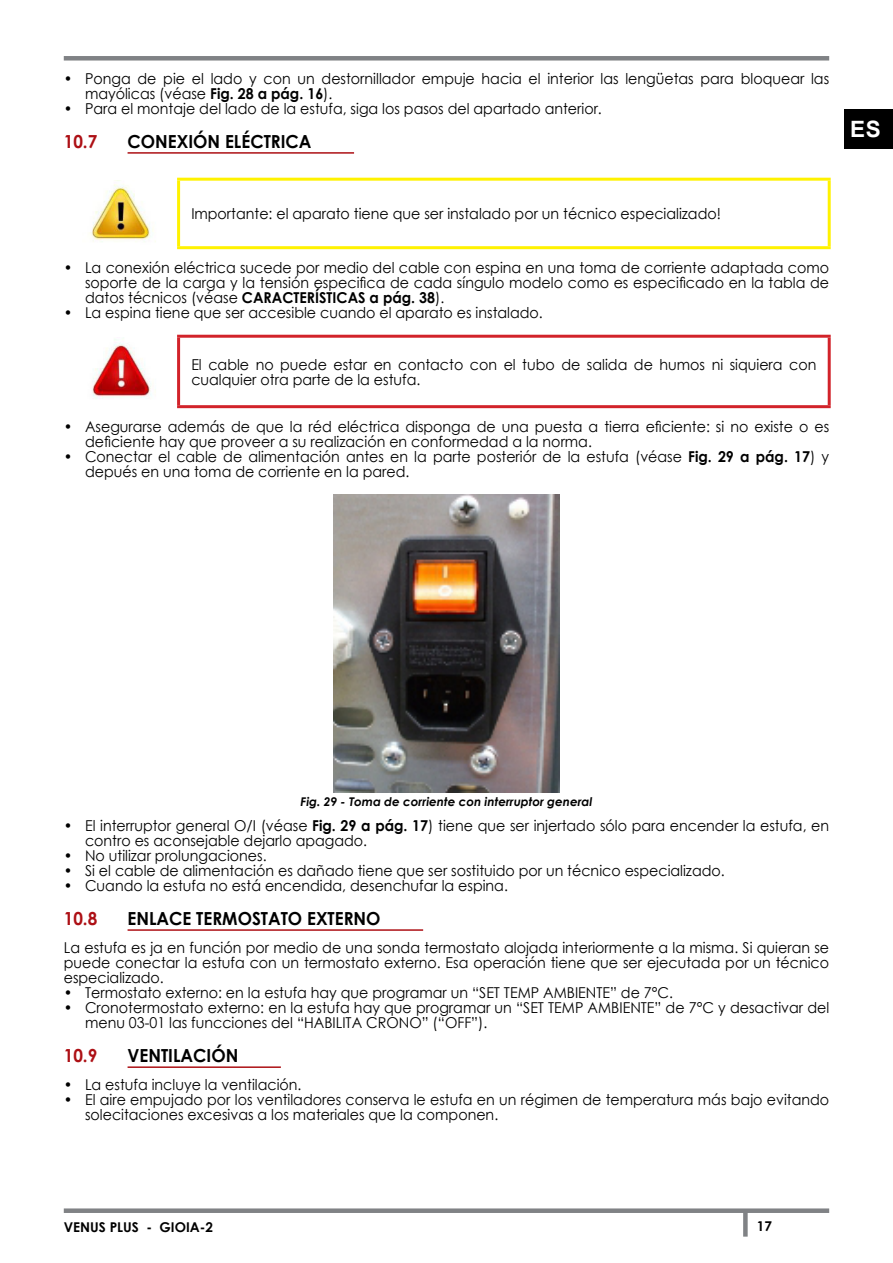
<style>
.page{position:relative;width:893px;height:1263px;background:#fff}
.page>*{position:absolute;margin:0;border:0;box-sizing:border-box;transform-origin:0 0}
.t1{font:700 22.5px "Arial";color:#fff}
.t2{font:700 18px "Century Gothic";color:#000;scale:.95 1}
.t3{font:700 18px "Century Gothic";color:#ad1015;scale:.95 1}
.t4{font:15px/15px "Century Gothic";color:#000;scale:.95 1}
.t5{font:700 13.5px "Century Gothic";color:#000}
.t6{font:italic 700 12px "Century Gothic";color:#000}
.s1{font-weight:700}
</style>
<div class="page">
<div style="left:64px;top:1208px;width:765px;height:5px;background:#808285"></div>
<div style="left:64px;top:56px;width:765px;height:5px;background:#808285"></div>
<div style="left:743px;top:1211px;width:5px;height:25px;background:#808285"></div>
<div style="left:844px;top:109px;width:49px;height:39px;background:#000"></div>
<hr style="left:128px;top:152px;width:226px;height:2px;background:#ad1015">
<hr style="left:128px;top:929px;width:295px;height:2px;background:#ad1015">
<hr style="left:128px;top:1066px;width:153px;height:2px;background:#ad1015">
<hr style="left:177px;top:178px;width:654px;height:3px;background:#fff200">
<hr style="left:177px;top:181px;width:3px;height:65px;background:#fff200">
<hr style="left:828px;top:181px;width:3px;height:65px;background:#fff200">
<hr style="left:177px;top:246px;width:654px;height:3px;background:#fff200">
<img style="left:90px;top:180px;width:66px;height:62px">
<hr style="left:177px;top:335px;width:654px;height:3px;background:#d2232a">
<hr style="left:177px;top:338px;width:3px;height:67px;background:#d2232a">
<hr style="left:828px;top:338px;width:3px;height:67px;background:#d2232a">
<hr style="left:177px;top:405px;width:654px;height:3px;background:#d2232a">
<img style="left:92px;top:339px;width:64px;height:60px">
<img style="left:333px;top:494px;width:227px;height:298px">
<p class="t4" style="left:85px;top:70px;width:785px;text-indent:-21px">• Ponga de pie el lado y con un destornillador empuje hacia el interior las lengüetas para bloquear las mayólicas (véase <span class="s1">Fig. 28 a pág. 16</span>).</p>
<p class="t4" style="left:64px;top:100px;width:568px">• Para el montaje del lado de la estufa, siga los pasos del apartado anterior.</p>
<p class="t3" style="left:64px;top:128px;width:37px">10.7</p>
<p class="t2" style="left:128px;top:128px;width:195px">CONEXIÓN ELÉCTRICA</p>
<h1 class="t1" style="left:850px;top:114px;width:32px">ES</h1>
<p class="t4" style="left:191px;top:206px;width:559px">Importante: el aparato tiene que ser instalado por un técnico especializado!</p>
<p class="t4" style="left:85px;top:260px;width:785px;text-align:justify;text-indent:-21px">• La conexión eléctrica sucede por medio del cable con espina en una toma de corriente adaptada como soporte de la carga y la tensión especifica de cada síngulo modelo como es especificado en la tabla de datos técnicos (véase <span class="s1">CARACTERÍSTICAS a pág. 38</span>).</p>
<p class="t4" style="left:64px;top:305px;width:506px">• La espina tiene que ser accesible cuando el aparato es instalado.</p>
<p class="t4" style="left:191px;top:356px;width:659px">El cable no puede estar en contacto con el tubo de salida de humos ni siquiera con cualquier otra parte de la estufa.</p>
<p class="t4" style="left:85px;top:418px;width:785px;text-indent:-21px">• Asegurarse además de que la réd eléctrica disponga de una puesta a tierra eficiente: si no existe o es deficiente hay que proveer a su realización en conformedad a la norma.</p>
<p class="t4" style="left:85px;top:448px;width:785px;text-indent:-21px">• Conectar el cable de alimentación antes en la parte posteriór de la estufa (véase <span class="s1">Fig. 29 a pág. 17</span>) y depués en una toma de corriente en la pared.</p>
<p class="t6" style="left:301px;top:793px;width:293px">Fig. 29 - Toma de corriente con interruptor general</p>
<p class="t4" style="left:85px;top:817px;width:785px;text-indent:-21px">• El interruptor general O/I (véase <span class="s1">Fig. 29 a pág. 17</span>) tiene que ser injertado sólo para encender la estufa, en contro es aconsejable dejarlo apagado.</p>
<p class="t4" style="left:64px;top:847px;width:215px">• No utilizar prolungaciones.</p>
<p class="t4" style="left:64px;top:862px;width:697px">• Si el cable de alimentación es dañado tiene que ser sostituido por un técnico especializado.</p>
<p class="t4" style="left:64px;top:877px;width:469px">• Cuando la estufa no está encendida, desenchufar la espina.</p>
<p class="t3" style="left:64px;top:905px;width:37px">10.8</p>
<p class="t2" style="left:128px;top:905px;width:268px">ENLACE TERMOSTATO EXTERNO</p>
<p class="t4" style="left:64px;top:940px;width:807px;text-align:justify">La estufa es ja en función por medio de una sonda termostato alojada interiormente a la misma. Si quieran se puede conectar la estufa con un termostato externo. Esa operación tiene que ser ejecutada por un técnico especializado.</p>
<p class="t4" style="left:64px;top:985px;width:643px">• Termostato externo: en la estufa hay que programar un “SET TEMP AMBIENTE” de 7°C.</p>
<p class="t4" style="left:85px;top:1000px;width:785px;text-indent:-21px">• Cronotermostato externo: en la estufa hay que programar un “SET TEMP AMBIENTE” de 7°C y desactivar del menu 03-01 las funcciones del “HABILITA CRONO” (“OFF”).</p>
<p class="t3" style="left:64px;top:1042px;width:37px">10.9</p>
<p class="t2" style="left:128px;top:1042px;width:118px">VENTILACIÓN</p>
<p class="t4" style="left:64px;top:1077px;width:252px">• La estufa incluye la ventilación.</p>
<p class="t4" style="left:85px;top:1092px;width:785px;text-indent:-21px">• El aire empujado por los ventiladores conserva le estufa en un régimen de temperatura más bajo evitando solecitaciones excesivas a los materiales que la componen.</p>
<p class="t5" style="left:64px;top:1217px;width:151px">VENUS PLUS - GIOIA-2</p>
<p class="t5" style="left:757px;top:1216px;width:17px">17</p>
</div>
